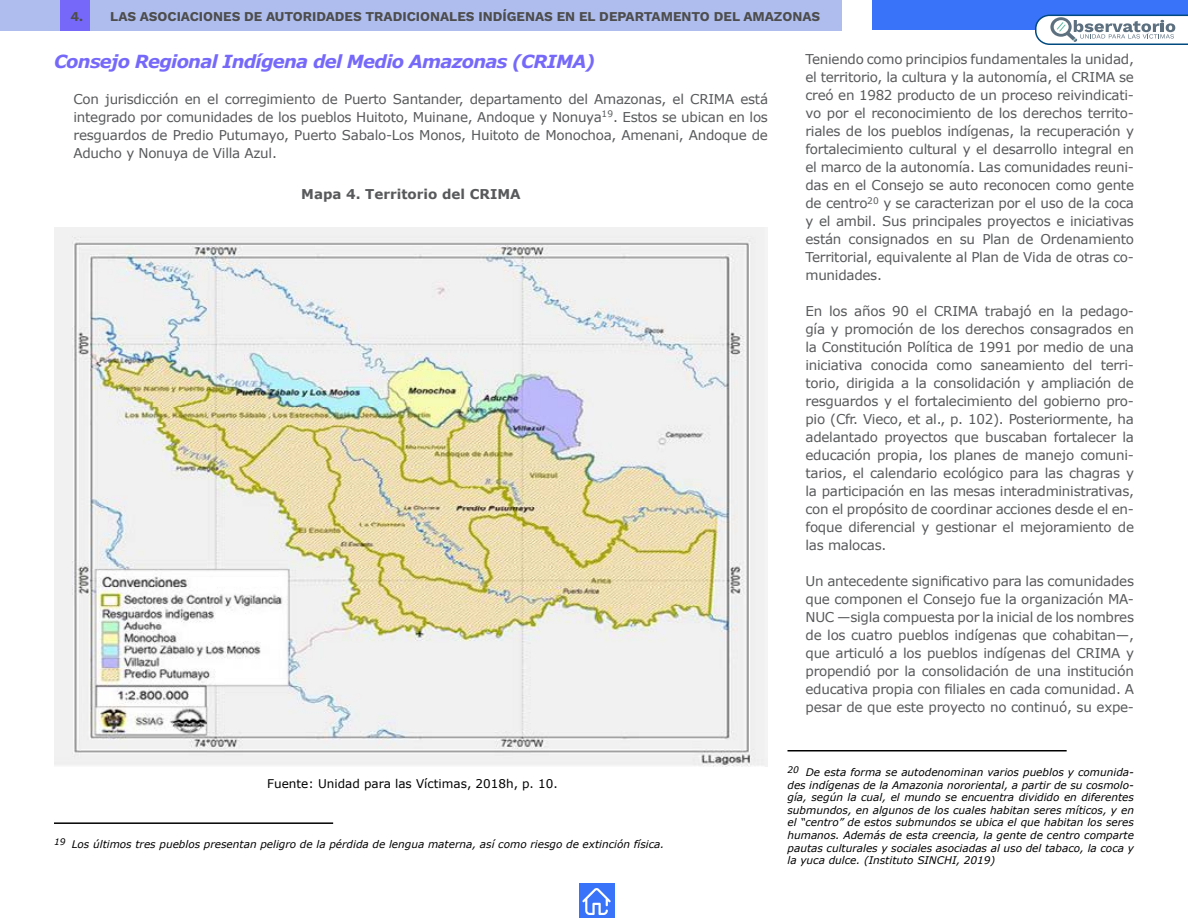
<style>
.page{position:relative;width:1188px;height:918px;background:#fff}
.page>*{position:absolute;margin:0;border:0;box-sizing:border-box;transform-origin:0 0}
.t1{font:italic 700 18px "Verdana";letter-spacing:-.04em;color:#7669fa}
.t2{font:13.5px/18px "Verdana";letter-spacing:-.02em;color:#58595b;text-align:justify}
.t3{font:700 13.5px "Work Sans";color:#4d4d4d}
.t4{font:700 13.5px "Verdana";color:#58595b}
.t5{font:12px "Verdana";color:#000}
.t6{font:italic 10.5px/12.6px "Verdana";color:#000;text-align:justify}
</style>
<div class="page">
<div style="left:0;top:0;width:1188px;height:30px;background:#3873fa"></div>
<svg style="left:1035px;top:15px;width:153px;height:30px"></svg>
<div style="left:579px;top:884px;width:36px;height:34px;background:#3873fa"></div>
<svg style="left:582px;top:888px;width:29px;height:27px"></svg>
<img style="left:54px;top:228px;width:714px;height:538px">
<hr style="left:54px;top:822px;width:279px;height:2px;background:#000">
<hr style="left:788px;top:750px;width:279px;height:2px;background:#000">
<div style="left:0;top:0;width:842px;height:31px;background:#aebded"></div>
<div style="left:60px;top:0;width:30px;height:31px;background:#7669fa"></div>
<div style="left:842px;top:0;width:30px;height:31px;background:#fff"></div>
<p class="t3" style="left:71px;top:9px;width:751px">4. LAS ASOCIACIONES DE AUTORIDADES TRADICIONALES INDÍGENAS EN EL DEPARTAMENTO DEL AMAZONAS</p>
<h1 class="t1" style="left:54px;top:48px;width:543px">Consejo Regional Indígena del Medio Amazonas (CRIMA)</h1>
<p class="t2" style="left:73px;top:90px;width:696px">Con jurisdicción en el corregimiento de Puerto Santander, departamento del Amazonas, el CRIMA está integrado por comunidades de los pueblos Huitoto, Muinane, Andoque y Nonuya<sup>19</sup>. Estos se ubican en los resguardos de Predio Putumayo, Puerto Sabalo-Los Monos, Huitoto de Monochoa, Amenani, Andoque de Aducho y Nonuya de Villa Azul.</p>
<p class="t4" style="left:301px;top:185px;width:221px">Mapa 4. Territorio del CRIMA</p>
<p class="t2" style="left:805px;top:50px;width:330px">Teniendo como principios fundamentales la unidad, el territorio, la cultura y la autonomía, el CRIMA se creó en 1982 producto de un proceso reivindicati&shy;vo por el reconocimiento de los derechos territo&shy;riales de los pueblos indígenas, la recuperación y fortalecimiento cultural y el desarrollo integral en el marco de la autonomía. Las comunidades reuni&shy;das en el Consejo se auto reconocen como gente de centro<sup>20</sup> y se caracterizan por el uso de la coca y el ambil. Sus principales proyectos e iniciativas están consignados en su Plan de Ordenamiento Territorial, equivalente al Plan de Vida de otras co&shy;munidades.</p>
<p class="t2" style="left:806px;top:302px;width:330px">En los años 90 el CRIMA trabajó en la pedago&shy;gía y promoción de los derechos consagrados en la Constitución Política de 1991 por medio de una iniciativa conocida como saneamiento del terri&shy;torio, dirigida a la consolidación y ampliación de resguardos y el fortalecimiento del gobierno pro&shy;pio (Cfr. Vieco, et al., p. 102). Posteriormente, ha adelantado proyectos que buscaban fortalecer la educación propia, los planes de manejo comuni&shy;tarios, el calendario ecológico para las chagras y la participación en las mesas interadministrativas, con el propósito de coordinar acciones desde el en&shy;foque diferencial y gestionar el mejoramiento de las malocas.</p>
<p class="t2" style="left:806px;top:572px;width:330px">Un antecedente significativo para las comunidades que componen el Consejo fue la organización MA-NUC —sigla compuesta por la inicial de los nombres de los cuatro pueblos indígenas que cohabitan—, que articuló a los pueblos indígenas del CRIMA y propendió por la consolidación de una institución educativa propia con filiales en cada comunidad. A pesar de que este proyecto no continuó, su expe-</p>
<p class="t5" style="left:267px;top:775px;width:292px">Fuente: Unidad para las Víctimas, 2018h, p. 10.</p>
<p class="t6" style="left:54px;top:838px;width:612px"><sup>19</sup> Los últimos tres pueblos presentan peligro de la pérdida de lengua materna, así como riesgo de extinción física.</p>
<p class="t6" style="left:788px;top:766px;width:348px"><sup>20</sup> De esta forma se autodenominan varios pueblos y comunida&shy;des indígenas de la Amazonia nororiental, a partir de su cosmolo&shy;gía, según la cual, el mundo se encuentra dividido en diferentes submundos, en algunos de los cuales habitan seres míticos, y en el “centro” de estos submundos se ubica el que habitan los seres humanos. Además de esta creencia, la gente de centro comparte pautas culturales y sociales asociadas al uso del tabaco, la coca y la yuca dulce. (Instituto SINCHI, 2019)</p>
</div>
